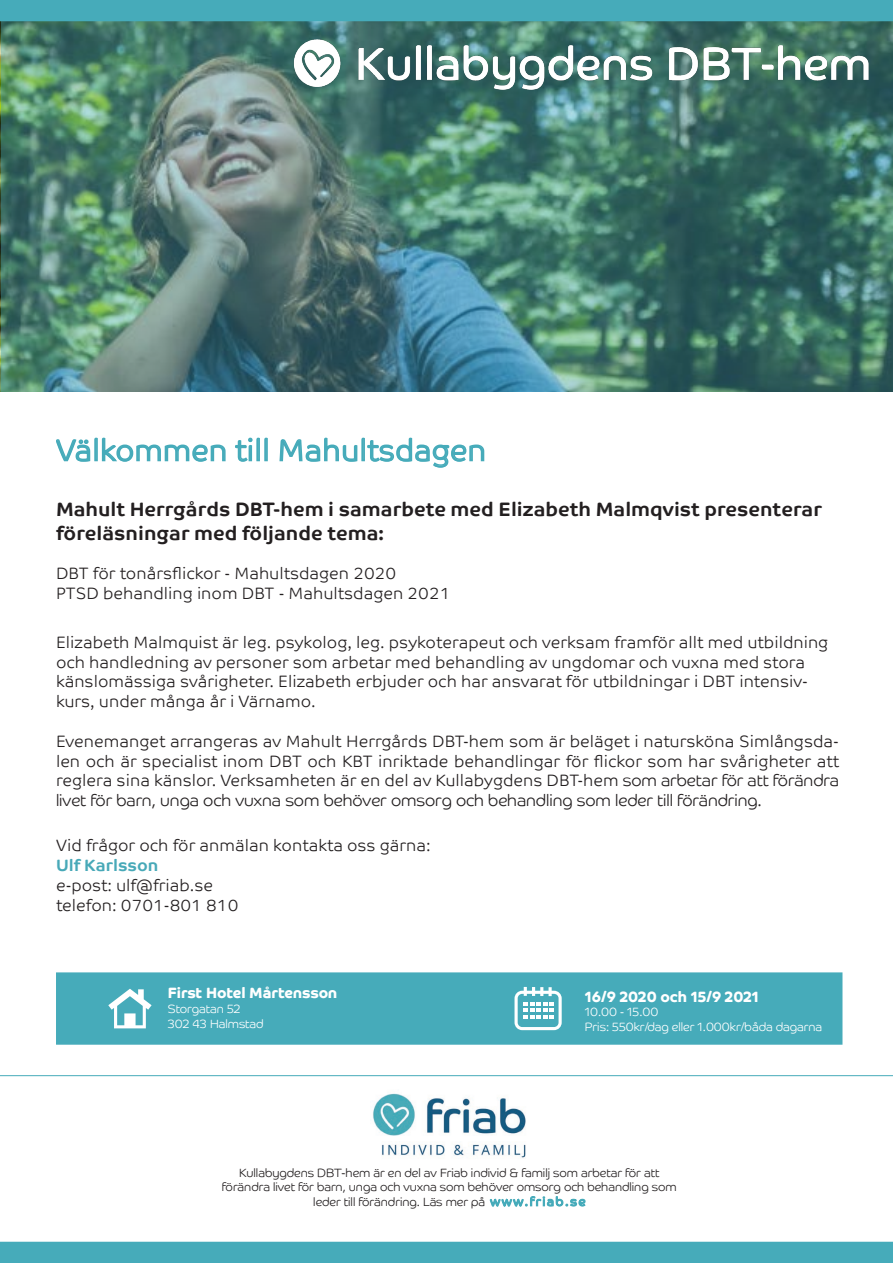
<style>
.page{position:relative;width:893px;height:1263px;background:#fff}
.page>*{position:absolute;margin:0;border:0;box-sizing:border-box;transform-origin:0 0}
.t1{font:300 30px "Co Text";color:#46abba}
.t2{font:700 19.5px/23.4px "Co Text";color:#231f20}
.t3{font:300 16.5px/19.8px "Co Text";color:#231f20}
.t4{font:700 15px "Co Headline";color:#fff}
.t5{font:300 12px/14.4px "Co Headline";color:#231f20;text-align:center}
.t6{font:300 12px/15px "Co Headline";color:#fff}
.s1{font-family:"Co Headline"}
.s2{font-weight:700;color:#48a9b8}
.s3{color:#46abba}
</style>
<div class="page">
<div style="left:57px;top:973px;width:785px;height:71px;background:#46abba"></div>
<svg style="left:108px;top:989px;width:44px;height:39px"></svg>
<div style="left:56px;top:972px;width:786px;height:73px;border:2px solid #46abba"></div>
<svg style="left:514px;top:987px;width:48px;height:43px"></svg>
<svg style="left:56px;top:437px;width:170px;height:25px"></svg>
<svg style="left:235px;top:437px;width:33px;height:25px"></svg>
<svg style="left:279px;top:437px;width:206px;height:31px"></svg>
<div style="left:0;top:1242px;width:893px;height:21px;background:#46abba"></div>
<div style="left:0;top:0;width:893px;height:21px;background:#46abba"></div>
<hr style="left:0;top:1075px;width:893px;height:1px;background:#46abba">
<svg style="left:489px;top:1196px;width:97px;height:11px"></svg>
<img style="left:373px;top:1093px;width:153px;height:65px">
<img style="left:1px;top:20px;width:892px;height:372px">
<img style="left:291px;top:36px;width:583px;height:54px">
<p class="t1" style="left:56px;top:433px;width:432px">Välkommen till Mahultsdagen</p>
<p class="t2" style="left:56px;top:498px;width:767px">Mahult Herrgårds DBT-hem i samarbete med Elizabeth Malmqvist presenterar föreläsningar med följande tema:</p>
<p class="t3" style="left:56px;top:564px;width:342px">DBT för tonårsflickor - Mahultsdagen 2020</p>
<p class="t3" style="left:56px;top:583px;width:396px">PTSD behandling inom DBT - Mahultsdagen 2021</p>
<p class="t3" style="left:56px;top:632px;width:774px">Elizabeth Malmquist är leg. psykolog, leg. psykoterapeut och verksam framför allt med utbildning och handledning av personer som arbetar med behandling av ungdomar och vuxna med stora känslomässiga svårigheter. Elizabeth erbjuder och har ansvarat för utbildningar i DBT intensiv&shy;kurs, under många år i Värnamo.</p>
<p class="t3" style="left:56px;top:731px;width:784px;text-align:justify">Evenemanget arrangeras av Mahult Herrgårds DBT-hem som är beläget i natursköna Simlångsda&shy;len och är specialist inom DBT och KBT inriktade behandlingar för flickor som har svårigheter att reglera sina känslor. Verksamheten är en del av Kullabygdens DBT-hem <span class="s1">som arbetar för att förändra livet för barn, unga och vuxna som behöver omsorg och behandling som leder till förändring.</span></p>
<p class="t3" style="left:56px;top:835px;width:376px">Vid frågor och för anmälan kontakta oss gärna:<br><span class="s2">Ulf Karlsson</span></p>
<p class="t3" style="left:56px;top:875px;width:158px">e-post: ulf@friab.se</p>
<p class="t3" style="left:56px;top:895px;width:184px">telefon: 0701-801 810</p>
<p class="t4" style="left:168px;top:984px;width:171px">First Hotel Mårtensson</p>
<p class="t6" style="left:168px;top:1001px;width:97px">Storgatan 52<br>302 43 Halmstad</p>
<p class="t4" style="left:585px;top:988px;width:176px">16/9 2020 och 15/9 2021</p>
<p class="t6" style="left:585px;top:1005px;width:239px;line-height:14.4px">10.00 - 15.00<br>Pris: 550kr/dag eller 1.000kr/båda dagarna</p>
<p class="t5" style="left:222px;top:1165px;width:456px">Kullabygdens DBT-hem är en del av Friab individ &amp; familj som arbetar för att förändra livet för barn, unga och vuxna som behöver omsorg och behandling som leder till förändring. Läs mer på <span class="s3">w w w. f r i a b . se</span></p>
</div>
